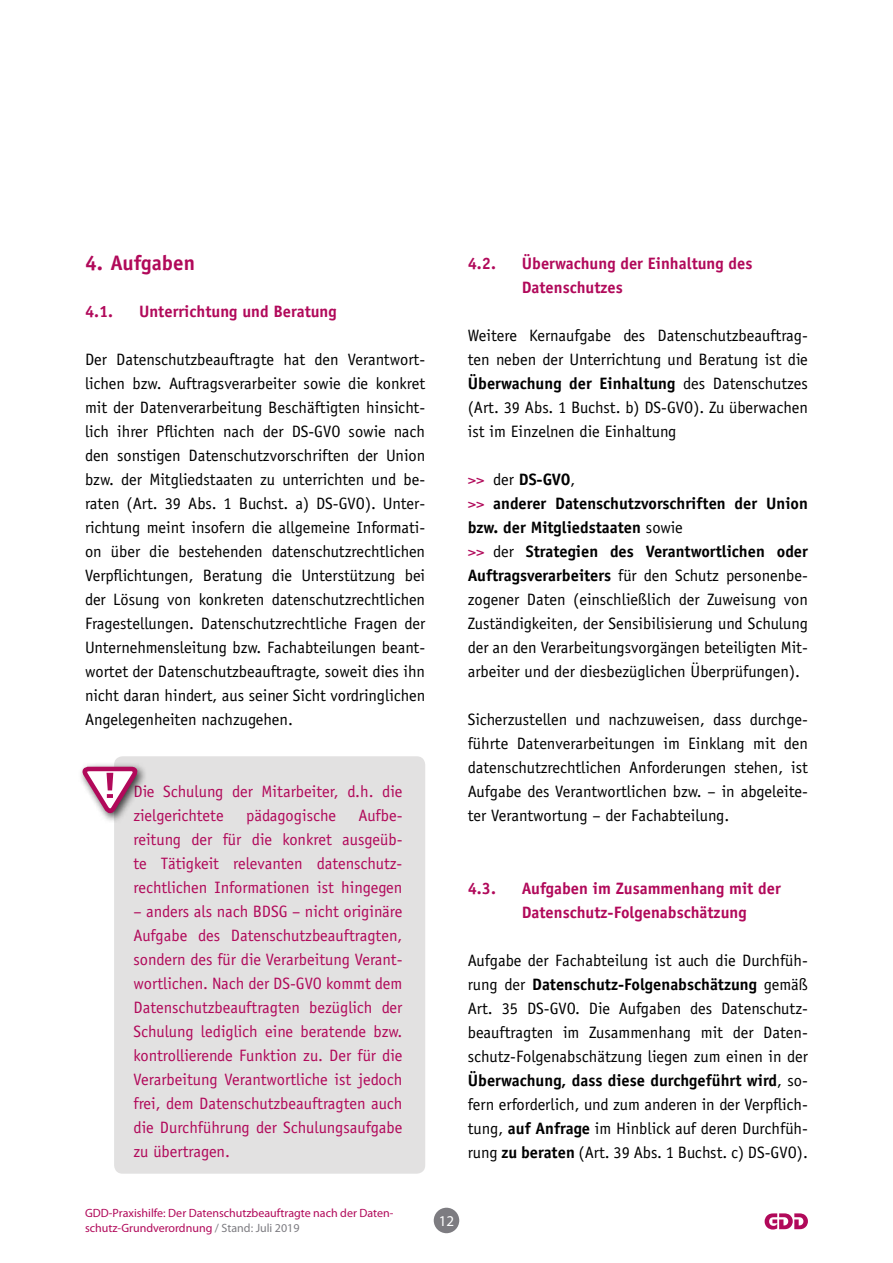
<style>
.page{position:relative;width:893px;height:1263px;background:#fff}
.page>*{position:absolute;margin:0;border:0;box-sizing:border-box;transform-origin:0 0}
.t1{font:700 21px "Officina Sans Std";color:#b1095a}
.t2{font:16.5px/24px "Officina Sans Std";color:#000;text-align:justify}
.t3{font:16.5px/24px "Officina Sans Std";color:#b1095a;text-align:justify}
.t4{font:700 16.5px/24px "Officina Sans Std";color:#b1095a}
.t5{font:15px "Myriad Pro";color:#fff}
.t6{font:12px/15px "Myriad Pro";color:#b1095a}
.s1{font-weight:700}
.s2{color:#b1095a}
.s3{color:#7d7c81}
</style>
<div class="page">
<div style="left:434px;top:1208px;width:25px;height:25px;background:#7d7c81;border-radius:50%"></div>
<svg style="left:765px;top:1213px;width:43px;height:16px"></svg>
<div style="left:114px;top:756px;width:311px;height:418px;background:#e2e1e1;border-radius:9px"></div>
<div style="left:78px;top:761px;width:70px;height:63px;background:#000;opacity:.75"></div>
<svg style="left:82px;top:764px;width:58px;height:60px"></svg>
<p class="t1" style="left:85px;top:250px;width:111px">4. Aufgaben</p>
<p class="t4" style="left:85px;top:299px;width:30px">4.1.</p>
<p class="t4" style="left:139px;top:299px;width:199px">Unterrichtung und Beratung</p>
<p class="t2" style="left:85px;top:348px;width:342px">Der Datenschutzbeauftragte hat den Verantwort&shy;lichen bzw. Auftragsverarbeiter sowie die konkret mit der Datenverarbeitung Beschäftigten hinsicht&shy;lich ihrer Pflichten nach der DS-GVO sowie nach den sonstigen Datenschutzvorschriften der Union bzw. der Mitgliedstaaten zu unterrichten und be&shy;raten (Art. 39 Abs. 1 Buchst. a) DS-GVO). Unter&shy;richtung meint insofern die allgemeine Informati&shy;on über die bestehenden datenschutzrechtlichen Verpflichtungen, Beratung die Unterstützung bei der Lösung von konkreten datenschutzrechtlichen Fragestellungen. Datenschutzrechtliche Fragen der Unternehmensleitung bzw. Fachabteilungen beant&shy;wortet der Datenschutzbeauftragte, soweit dies ihn nicht daran hindert, aus seiner Sicht vordringlichen Angelegenheiten nachzugehen.</p>
<p class="t3" style="left:134px;top:780px;width:270px">Die Schulung der Mitarbeiter, d.h. die zielgerichtete</p>
<p class="t3" style="left:134px;top:804px;width:270px;text-indent:225px">Aufbe&shy;reitung der für die konkret ausgeüb&shy;te Tätigkeit relevanten datenschutz&shy;rechtlichen Informationen ist hingegen</p>
<p class="t3" style="left:134px;top:900px;width:270px">– anders als nach BDSG – nicht originäre Aufgabe des Datenschutzbeauftragten, sondern des für die Verarbeitung Verant&shy;wortlichen. Nach der DS-GVO kommt dem Datenschutzbeauftragten bezüglich der Schulung lediglich eine beratende bzw. kontrollierende Funktion zu. Der für die Verarbeitung Verantwortliche ist jedoch frei, dem Datenschutzbeauftragten auch die Durchführung der Schulungsaufgabe zu übertragen.</p>
<p class="t3" style="left:246px;top:804px;width:91px">pädagogische</p>
<p class="t4" style="left:468px;top:251px;width:30px">4.2.</p>
<p class="t4" style="left:522px;top:251px;width:232px">Überwachung der Einhaltung des<br>Datenschutzes</p>
<p class="t2" style="left:468px;top:324px;width:342px">Weitere Kernaufgabe des Datenschutzbeauftrag&shy;ten neben der Unterrichtung und Beratung ist die <span class="s1">Überwachung der Einhaltung</span> des Datenschutzes (Art. 39 Abs. 1 Buchst. b) DS-GVO). Zu überwachen ist im Einzelnen die Einhaltung</p>
<p class="t2" style="left:468px;top:468px;width:342px;text-align:left"><span class="s2">&gt;&gt;</span> der <span class="s1">DS-GVO</span>,<br><span class="s2">&gt;&gt;</span> <span class="s1">anderer Datenschutzvorschriften der Union bzw. der Mitgliedstaaten</span> sowie<br><span class="s2">&gt;&gt;</span> der <span class="s1">Strategien des Verantwortlichen oder Auftragsverarbeiters</span> für den Schutz personenbe&shy;zogener Daten (einschließlich der Zuweisung von Zuständigkeiten, der Sensibilisierung und Schulung der an den Verarbeitungsvorgängen beteiligten Mit&shy;arbeiter und der diesbezüglichen Überprüfungen).</p>
<p class="t2" style="left:468px;top:708px;width:342px">Sicherzustellen und nachzuweisen, dass durchge&shy;führte Datenverarbeitungen im Einklang mit den datenschutzrechtlichen Anforderungen stehen, ist Aufgabe des Verantwortlichen bzw. – in abgeleite&shy;ter Verantwortung – der Fachabteilung.</p>
<p class="t4" style="left:468px;top:876px;width:30px">4.3.</p>
<p class="t4" style="left:522px;top:876px;width:261px">Aufgaben im Zusammenhang mit der<br>Datenschutz-Folgenabschätzung</p>
<p class="t2" style="left:468px;top:948px;width:342px">Aufgabe der Fachabteilung ist auch die Durchfüh&shy;rung der <span class="s1">Datenschutz-Folgenabschätzung</span> gemäß Art. 35 DS-GVO. Die Aufgaben des Datenschutz&shy;beauftragten im Zusammenhang mit der Daten&shy;schutz-Folgenabschätzung liegen zum einen in der <span class="s1">Überwachung, dass diese durchgeführt wird</span>, so&shy;fern erforderlich, und zum anderen in der Verpflich&shy;tung, <span class="s1">auf Anfrage</span> im Hinblick auf deren Durchfüh&shy;rung <span class="s1">zu beraten</span> (Art. 39 Abs. 1 Buchst. c) DS-GVO).</p>
<p class="t6" style="left:85px;top:1205px;width:310px">GDD-Praxishilfe: Der Datenschutzbeauftragte nach der Daten&shy;schutz-Grundverordnung <span class="s3">/ Stand: Juli 2019</span></p>
<p class="t5" style="left:439px;top:1212px;width:17px">12</p>
</div>
